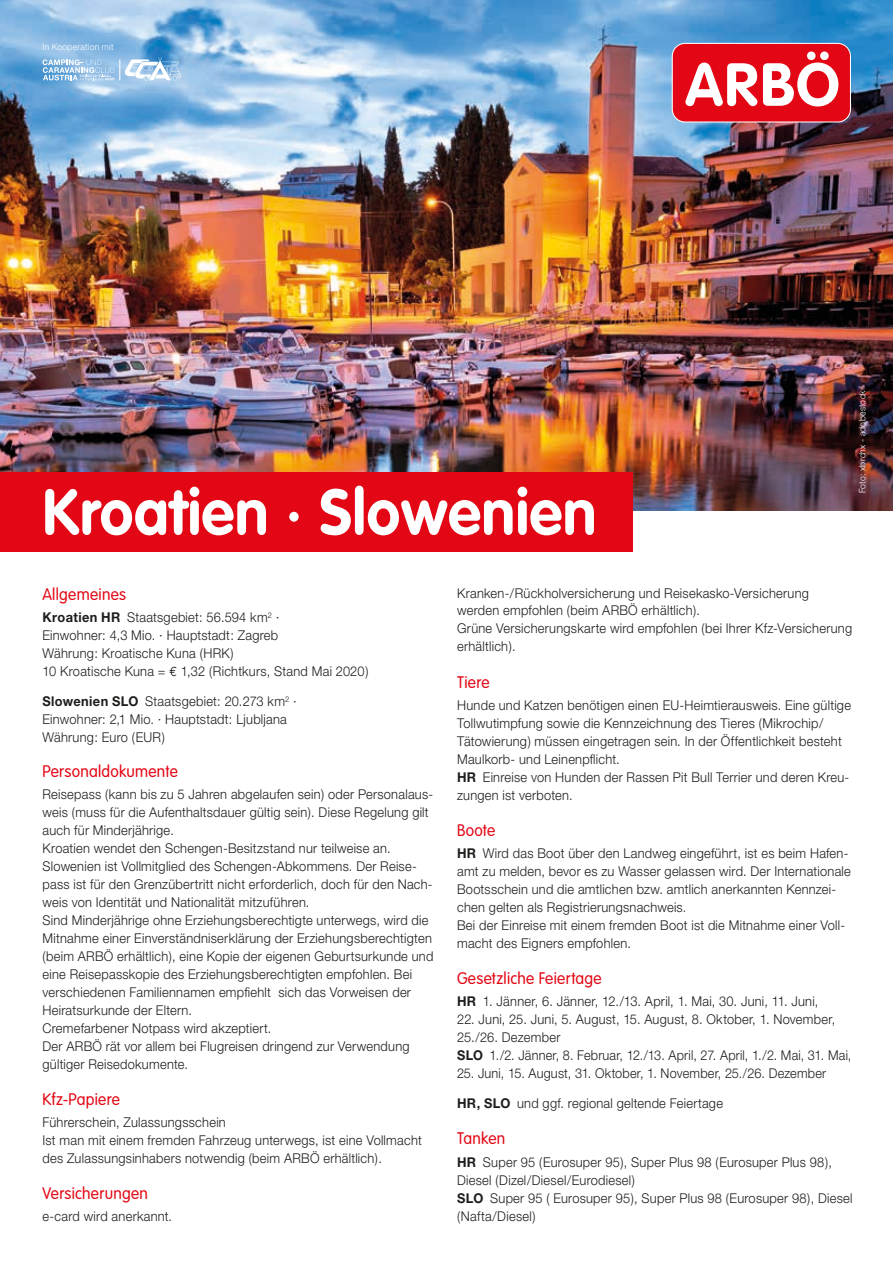
<style>
.page{position:relative;width:893px;height:1263px;background:#fff}
.page>*{position:absolute;margin:0;border:0;box-sizing:border-box;transform-origin:0 0}
.t1{font:700 63.6px "VAG Rounded";letter-spacing:.01em;color:#fff;scale:.95 1}
.t2{font:300 16.5px "VAG Rounded";letter-spacing:.02em;color:#e30614;scale:.95 1}
.t3{font:300 13.5px/18px "Helvetica Neue";letter-spacing:.02em;color:#1d1d1b;scale:.95 1}
.t4{font:300 13.5px "Helvetica Neue";letter-spacing:.02em;color:#1d1d1b;scale:.94 1}
.t5{font:300 9px "Helvetica Neue";letter-spacing:.035em;color:#fff;scale:.95 1}
.s1{font-weight:700}
.s2{font-family:"Euro Mono";font-weight:400}
</style>
<div class="page">
<img style="left:0;top:0;width:893px;height:510px">
<div style="left:672px;top:43px;width:178px;height:79px;background:#e30614;border-radius:13px"></div>
<div style="left:672px;top:43px;width:179px;height:80px;border:1px solid #fff;border-radius:13px"></div>
<svg style="left:685px;top:51px;width:153px;height:55px"></svg>
<div style="left:0;top:472px;width:632px;height:79px;background:#e30614"></div>
<svg style="left:43px;top:59px;width:71px;height:21px"></svg>
<svg style="left:120px;top:57px;width:61px;height:24px"></svg>
<p class="t5" style="left:43px;top:41px;width:76px">In Kooperation mit</p>
<h1 class="t1" style="left:43px;top:475px;width:584px">Kroatien · Slowenien</h1>
<p class="t5" style="left:857px;top:493px;width:110px;rotate:-90deg">Foto: xbrchx - adobestock</p>
<p class="t2" style="left:43px;top:584px;width:90px">Allgemeines</p>
<p class="t3" style="left:43px;top:608px;width:345px"><span class="s1">Kroatien HR</span> Staatsgebiet: 56.594 km<sup>2</sup> ·<br>Einwohner: 4,3 Mio. · Hauptstadt: Zagreb<br>Währung: Kroatische Kuna (HRK)<br>10 Kroatische Kuna = <span class="s2">€</span> 1,32 (Richtkurs, Stand Mai 2020)</p>
<p class="t3" style="left:43px;top:692px;width:269px"><span class="s1">Slowenien SLO</span> Staatsgebiet: 20.273 km<sup>2</sup> ·<br>Einwohner: 2,1 Mio. · Hauptstadt: Ljubljana<br>Währung: Euro (EUR)</p>
<p class="t2" style="left:43px;top:761px;width:144px">Personaldokumente</p>
<p class="t3" style="left:43px;top:785px;width:413px">Reisepass (kann bis zu 5 Jahren abgelaufen sein) oder Personalaus&shy;weis (muss für die Aufenthaltsdauer gültig sein). Diese Regelung gilt auch für Minderjährige.<br>Kroatien wendet den Schengen-Besitzstand nur teilweise an.<br>Slowenien ist Vollmitglied des Schengen-Abkommens. Der Reise&shy;pass ist für den Grenzübertritt nicht erforderlich, doch für den Nach&shy;weis von Identität und Nationalität mitzuführen.<br>Sind Minderjährige ohne Erziehungsberechtigte unterwegs, wird die Mitnahme einer Einverständniserklärung der Erziehungsberechtigten (beim ARBÖ erhältlich), eine Kopie der eigenen Geburtsurkunde und eine Reisepasskopie des Erziehungsberechtigten empfohlen. Bei verschiedenen Familiennamen empfiehlt sich das Vorweisen der Heiratsurkunde der Eltern.<br>Cremefarbener Notpass wird akzeptiert.<br>Der ARBÖ rät vor allem bei Flugreisen dringend zur Verwendung gültiger Reisedokumente.</p>
<p class="t2" style="left:43px;top:1089px;width:83px">Kfz-Papiere</p>
<p class="t3" style="left:43px;top:1113px;width:401px">Führerschein, Zulassungsschein<br>Ist man mit einem fremden Fahrzeug unterwegs, ist eine Vollmacht des Zulassungsinhabers notwendig (beim ARBÖ erhältlich).</p>
<p class="t2" style="left:43px;top:1184px;width:113px">Versicherungen</p>
<p class="t3" style="left:43px;top:1207px;width:138px">e-card wird anerkannt.</p>
<p class="t3" style="left:457px;top:583px;width:417px">Kranken-/Rückholversicherung und Reisekasko-Versicherung werden empfohlen (beim ARBÖ erhältlich).<br>Grüne Versicherungskarte wird empfohlen (bei Ihrer Kfz-Versicherung erhältlich).</p>
<p class="t2" style="left:457px;top:672px;width:36px">Tiere</p>
<p class="t3" style="left:457px;top:696px;width:416px">Hunde und Katzen benötigen einen EU-Heimtierausweis. Eine gültige Tollwutimpfung sowie die Kennzeichnung des Tieres (Mikrochip/ Tätowierung) müssen eingetragen sein. In der Öffentlichkeit besteht Maulkorb- und Leinenpflicht.<br><span class="s1">HR</span> Einreise von Hunden der Rassen Pit Bull Terrier und deren Kreu&shy;zungen ist verboten.</p>
<p class="t2" style="left:457px;top:820px;width:42px">Boote</p>
<p class="t3" style="left:457px;top:844px;width:416px"><span class="s1">HR</span> Wird das Boot über den Landweg eingeführt, ist es beim Hafen&shy;amt zu melden, bevor es zu Wasser gelassen wird. Der Internationale Bootsschein und die amtlichen bzw. amtlich anerkannten Kennzei&shy;chen gelten als Registrierungsnachweis.<br>Bei der Einreise mit einem fremden Boot ist die Mitnahme einer Voll&shy;macht des Eigners empfohlen.</p>
<p class="t2" style="left:457px;top:969px;width:154px">Gesetzliche Feiertage</p>
<p class="t3" style="left:457px;top:992px;width:382px"><span class="s1">HR</span> 1. Jänner, 6. Jänner, 12./13. April, 1. Mai, 30. Juni, 11. Juni,</p>
<p class="t3" style="left:457px;top:1010px;width:417px">22. Juni, 25. Juni, 5. August, 15. August, 8. Oktober, 1. November,<br>25./26. Dezember<br><span class="s1">SLO</span> 1./2. Jänner, 8. Februar, 12./13. April, 27. April, 1./2. Mai, 31. Mai,</p>
<p class="t4" style="left:457px;top:1065px;width:394px">25. Juni, 15. August, 31. Oktober, 1. November, 25./26. Dezember</p>
<p class="t3" style="left:457px;top:1094px;width:281px"><span class="s1">HR, SLO</span> und ggf. regional geltende Feiertage</p>
<p class="t2" style="left:457px;top:1129px;width:52px">Tanken</p>
<p class="t3" style="left:457px;top:1152px;width:418px"><span class="s1">HR</span> Super 95 (Eurosuper 95), Super Plus 98 (Eurosuper Plus 98), Diesel (Dizel/Diesel/Eurodiesel)<br><span class="s1">SLO</span> Super 95 ( Eurosuper 95), Super Plus 98 (Eurosuper 98), Diesel (Nafta/Diesel)</p>
</div>
